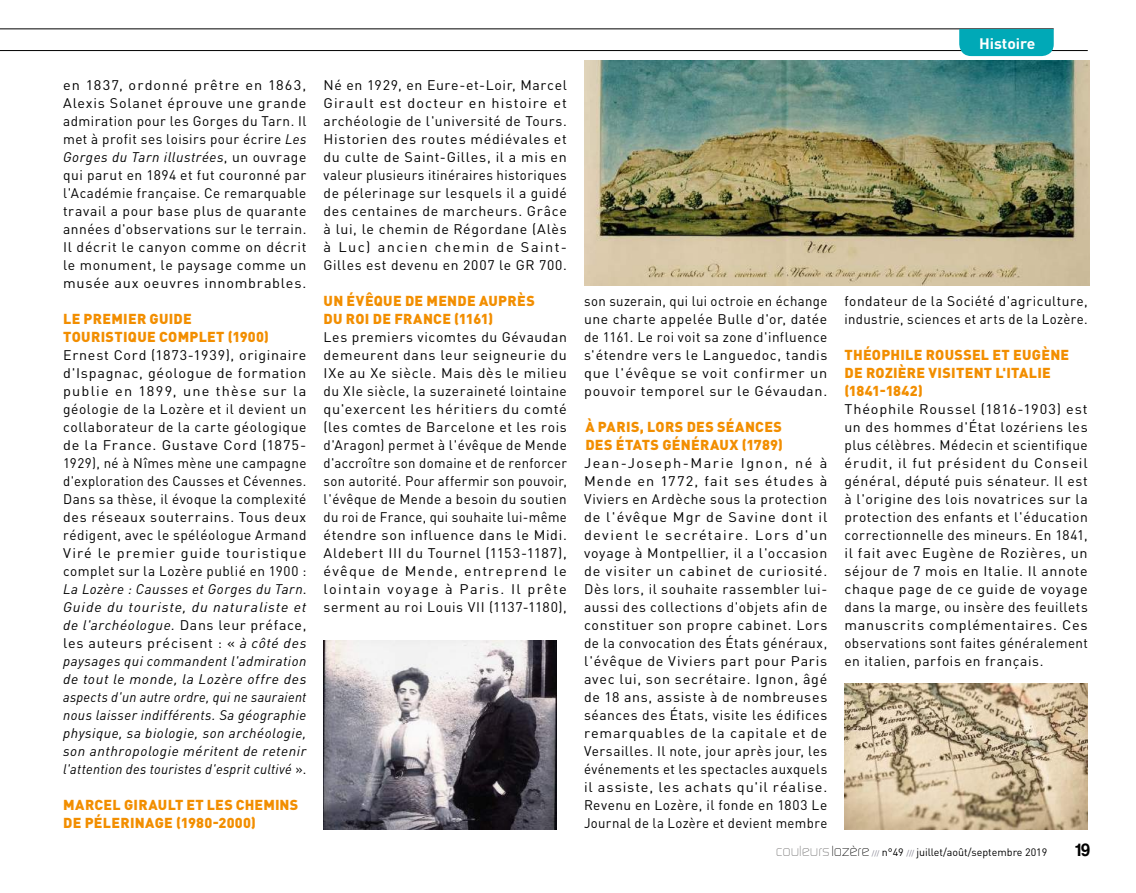
<style>
.page{position:relative;width:1136px;height:893px;background:#fff}
.page>*{position:absolute;margin:0;border:0;box-sizing:border-box;transform-origin:0 0}
.t1{font:18.3px "Coolvetica Rg";color:#000}
.t2{font:700 15px "DINOT";color:#fff;scale:1.04 1}
.t3{font:900 14.25px/18px "DINOT";letter-spacing:.02em;color:#f28e00}
.t4{font:13.8px/18px "DINOT";letter-spacing:.045em;color:#000;text-align:justify}
.t5{font:13.8px/18px "DINOT";letter-spacing:.045em;color:#000;text-align:justify;scale:1.05 1}
.t6{font:13.8px/18px "DINOT";letter-spacing:.045em;color:#000;text-align:justify;scale:.95 1}
.t7{font:10.65px "DINOT";color:#000}
.s1{font-style:italic}
.s2{font-family:"Digital Sans EF";font-weight:300;font-size:15.3px;color:#706f6f}
.s3{font-family:"Digital Sans EF";font-weight:300;font-size:15.3px}
.s4{font-size:7.35px;color:#82808f}
.s5{font-size:7.8px;color:#82808f}
</style>
<div class="page">
<hr style="left:0;top:50px;width:1087px;height:1px;background:#000">
<hr style="left:0;top:29px;width:1053px;height:1px;background:#000">
<img style="left:584px;top:61px;width:505px;height:225px">
<div style="left:959px;top:29px;width:94px;height:27px;background:#00a9b7"></div>
<img style="left:323px;top:641px;width:233px;height:188px">
<img style="left:844px;top:684px;width:243px;height:145px">
<p class="t5" style="left:63px;top:76px;width:233px">en 1837, ordonné prêtre en 1863, Alexis Solanet éprouve une grande admiration pour les Gorges du Tarn. Il met à profit ses loisirs pour écrire <span class="s1">Les Gorges du Tarn illustrées</span>, un ouvrage qui parut en 1894 et fut couronné par l'Académie française. Ce remarquable travail a pour base plus de quarante années d'observations sur le terrain.<br>Il décrit le canyon comme on décrit le monument, le paysage comme un musée aux oeuvres innombrables.</p>
<p class="t3" style="left:63px;top:309px;width:207px">LE PREMIER GUIDE<br>TOURISTIQUE COMPLET (1900)</p>
<p class="t4" style="left:63px;top:346px;width:245px">Ernest Cord (1873-1939), originaire d'Ispagnac, géologue de formation publie en 1899, une thèse sur la géologie de la Lozère et il devient un collaborateur de la carte géologique de la France. Gustave Cord (1875- 1929), né à Nîmes mène une campagne d'exploration des Causses et Cévennes.<br>Dans sa thèse, il évoque la complexité des réseaux souterrains. Tous deux rédigent, avec le spéléologue Armand Viré le premier guide touristique complet sur la Lozère publié en 1900 :<br><span class="s1">La Lozère : Causses et Gorges du Tarn</span>.<br><span class="s1">Guide du touriste, du naturaliste et de l'archéologue.</span> Dans leur préface, les auteurs précisent : « <span class="s1">à côté des paysages qui commandent l'admiration de tout le monde, la Lozère offre des aspects d'un autre ordre, qui ne sauraient nous laisser indifférents. Sa géographie physique, sa biologie, son archéologie, son anthropologie méritent de retenir l'attention des touristes d'esprit cultivé</span> ».</p>
<p class="t3" style="left:63px;top:795px;width:237px">MARCEL GIRAULT ET LES CHEMINS<br>DE PÉLERINAGE (1980-2000)</p>
<p class="t4" style="left:323px;top:76px;width:245px">Né en 1929, en Eure-et-Loir, Marcel Girault est docteur en histoire et archéologie de l'université de Tours.<br>Historien des routes médiévales et du culte de Saint-Gilles, il a mis en valeur plusieurs itinéraires historiques de pélerinage sur lesquels il a guidé des centaines de marcheurs. Grâce à lui, le chemin de Régordane (Alès à Luc) ancien chemin de Saint-Gilles est devenu en 2007 le GR 700.</p>
<p class="t3" style="left:323px;top:291px;width:213px">UN ÉVÊQUE DE MENDE AUPRÈS<br>DU ROI DE FRANCE (1161)</p>
<p class="t4" style="left:323px;top:328px;width:245px">Les premiers vicomtes du Gévaudan demeurent dans leur seigneurie du IXe au Xe siècle. Mais dès le milieu du XIe siècle, la suzeraineté lointaine qu'exercent les héritiers du comté (les comtes de Barcelone et les rois d'Aragon) permet à l'évêque de Mende d'accroître son domaine et de renforcer son autorité. Pour affermir son pouvoir, l'évêque de Mende a besoin du soutien du roi de France, qui souhaite lui-même étendre son influence dans le Midi.<br>Aldebert III du Tournel (1153-1187), évêque de Mende, entreprend le lointain voyage à Paris. Il prête serment au roi Louis VII (1137-1180),</p>
<p class="t2" style="left:979px;top:34px;width:56px">Histoire</p>
<p class="t6" style="left:584px;top:292px;width:257px">son suzerain, qui lui octroie en échange une charte appelée Bulle d'or, datée de 1161. Le roi voit sa zone d'influence s'étendre vers le Languedoc, tandis que l'évêque se voit confirmer un pouvoir temporel sur le Gévaudan.</p>
<p class="t3" style="left:585px;top:417px;width:199px">À PARIS, LORS DES SÉANCES<br>DES ÉTATS GÉNÉRAUX (1789)</p>
<p class="t5" style="left:584px;top:454px;width:233px">Jean-Joseph-Marie Ignon, né à Mende en 1772, fait ses études à Viviers en Ardèche sous la protection de l'évêque Mgr de Savine dont il devient le secrétaire. Lors d'un voyage à Montpellier, il a l'occasion de visiter un cabinet de curiosité.<br>Dès lors, il souhaite rassembler lui&shy;aussi des collections d'objets afin de constituer son propre cabinet. Lors de la convocation des États généraux, l'évêque de Viviers part pour Paris avec lui, son secrétaire. Ignon, âgé de 18 ans, assiste à de nombreuses séances des États, visite les édifices remarquables de la capitale et de Versailles. Il note, jour après jour, les événements et les spectacles auxquels il assiste, les achats qu'il réalise.<br>Revenu en Lozère, il fonde en 1803 Le Journal de la Lozère et devient membre</p>
<p class="t4" style="left:844px;top:292px;width:245px">fondateur de la Société d'agriculture, industrie, sciences et arts de la Lozère.</p>
<p class="t3" style="left:844px;top:345px;width:226px">THÉOPHILE ROUSSEL ET EUGÈNE<br>DE ROZIÈRE VISITENT L'ITALIE (1841-1842)</p>
<p class="t5" style="left:844px;top:400px;width:233px">Théophile Roussel (1816-1903) est un des hommes d'État lozériens les plus célèbres. Médecin et scientifique érudit, il fut président du Conseil général, député puis sénateur. Il est à l'origine des lois novatrices sur la protection des enfants et l'éducation correctionnelle des mineurs. En 1841, il fait avec Eugène de Rozières, un séjour de 7 mois en Italie. Il annote chaque page de ce guide de voyage dans la marge, ou insère des feuillets manuscrits complémentaires. Ces observations sont faites généralement en italien, parfois en français.</p>
<p class="t7" style="left:775px;top:845px;width:273px"><span class="s2">couleurs</span> <span class="s3">lozère</span> <span class="s4">///</span> n°49 <span class="s5">///</span> juillet/août/septembre 2019</p>
<h1 class="t1" style="left:1075px;top:839px;width:16px">19</h1>
</div>
